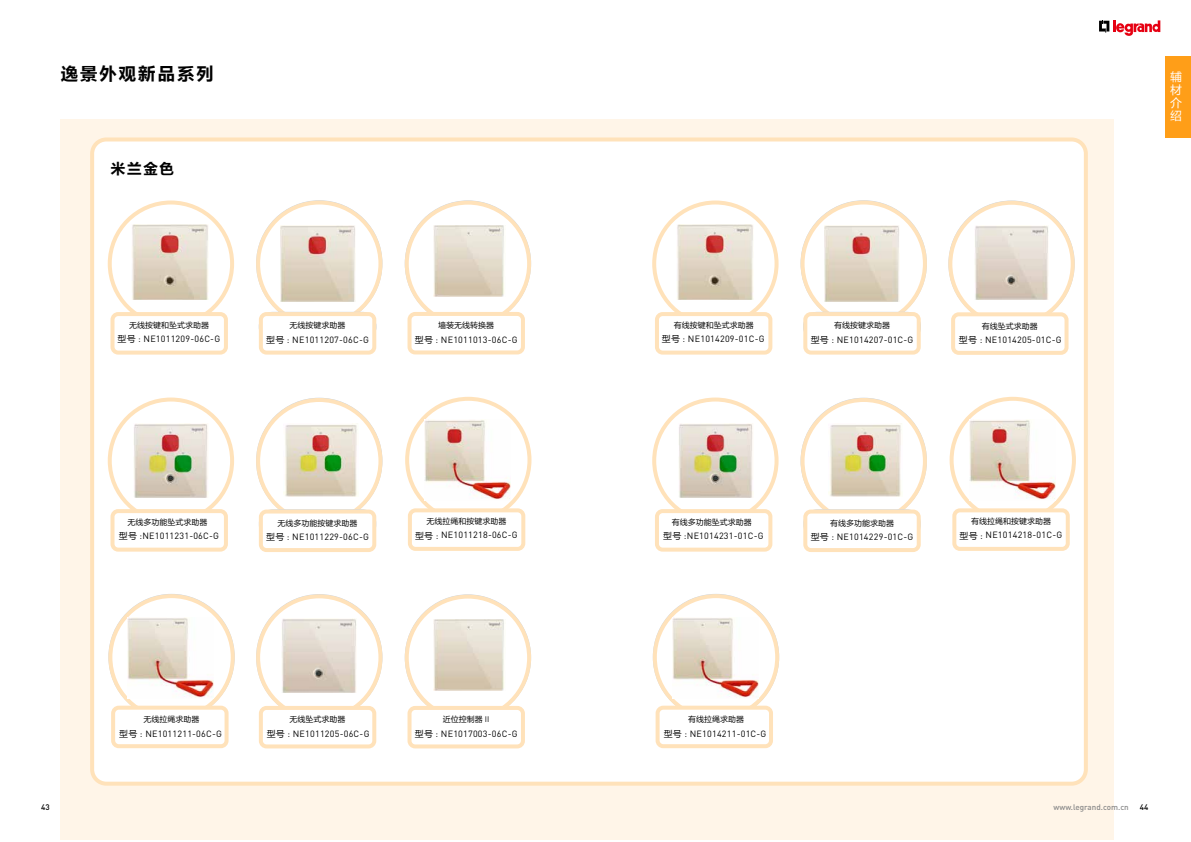
<style>
.page{position:relative;width:1191px;height:842px;background:#fff}
.page>*{position:absolute;margin:0;border:0;box-sizing:border-box;transform-origin:0 0}
.t1{font:18px "FZLTCHJW GB1 0";letter-spacing:.075em;color:#000}
.t2{font:15.1px "FZLTCHJW GB1 0";color:#000}
.t3{font:12px/13.2px "FZLTHJW GB1 0";color:#fff;text-align:justify}
.t4{font:9px "DIN Pro";letter-spacing:.025em;color:#000}
.t5{font:8px "FZLTHJW GB1 0";color:#000}
.t6{font:500 8px "DIN Pro";color:#898989}
.t7{font:500 8px "DIN Pro";color:#000}
.s1{font-family:"FZLTHJW GB1 0"}
.s2{font-family:"DIN Pro"}
</style>
<div class="page">
<div style="left:61px;top:119px;width:1053px;height:721px;background:#fff5e8"></div>
<div style="left:92px;top:139px;width:993px;height:645px;background:#fff;border-radius:14px"></div>
<div style="left:90px;top:137px;width:997px;height:649px;border:4px solid #ffe2ba;border-radius:14px"></div>
<div style="left:108px;top:200px;width:126px;height:127px;border:4px solid #ffe2ba;border-radius:50%"></div>
<div style="left:405px;top:201px;width:126px;height:126px;border:4px solid #ffe2ba;border-radius:50%"></div>
<div style="left:405px;top:595px;width:126px;height:126px;border:4px solid #ffe2ba;border-radius:50%"></div>
<div style="left:256px;top:398px;width:126px;height:126px;border:4px solid #ffe2ba;border-radius:50%"></div>
<div style="left:112px;top:314px;width:114px;height:39px;background:#fff;border-radius:6px"></div>
<div style="left:110px;top:312px;width:118px;height:43px;border:4px solid #ffe2ba;border-radius:6px"></div>
<div style="left:409px;top:314px;width:114px;height:38px;background:#fff;border-radius:6px"></div>
<div style="left:407px;top:312px;width:118px;height:42px;border:4px solid #ffe2ba;border-radius:6px"></div>
<div style="left:409px;top:708px;width:114px;height:38px;background:#fff;border-radius:6px"></div>
<div style="left:407px;top:706px;width:118px;height:42px;border:4px solid #ffe2ba;border-radius:6px"></div>
<div style="left:261px;top:511px;width:113px;height:39px;background:#fff;border-radius:6px"></div>
<div style="left:259px;top:509px;width:117px;height:43px;border:4px solid #ffe2ba;border-radius:6px"></div>
<div style="left:405px;top:397px;width:126px;height:126px;border:4px solid #ffe2ba;border-radius:50%"></div>
<div style="left:410px;top:510px;width:113px;height:39px;background:#fff;border-radius:6px"></div>
<div style="left:408px;top:508px;width:117px;height:43px;border:4px solid #ffe2ba;border-radius:6px"></div>
<img style="left:425px;top:420px;width:86px;height:79px">
<svg style="left:110px;top:596px;width:123px;height:122px"></svg>
<div style="left:108px;top:594px;width:127px;height:126px;border:4px solid #ffe2ba;border-radius:50%"></div>
<div style="left:113px;top:708px;width:113px;height:38px;background:#fff;border-radius:6px"></div>
<div style="left:111px;top:706px;width:117px;height:42px;border:4px solid #ffe2ba;border-radius:6px"></div>
<img style="left:128px;top:617px;width:86px;height:81px">
<div style="left:256px;top:200px;width:126px;height:127px;border:4px solid #ffe2ba;border-radius:50%"></div>
<div style="left:261px;top:314px;width:113px;height:39px;background:#fff;border-radius:6px"></div>
<div style="left:259px;top:312px;width:117px;height:43px;border:4px solid #ffe2ba;border-radius:6px"></div>
<img style="left:280px;top:226px;width:75px;height:75px">
<img style="left:132px;top:224px;width:77px;height:76px">
<img style="left:284px;top:423px;width:74px;height:73px">
<div style="left:108px;top:397px;width:126px;height:127px;border:4px solid #ffe2ba;border-radius:50%"></div>
<div style="left:112px;top:511px;width:114px;height:39px;background:#fff;border-radius:6px"></div>
<div style="left:110px;top:509px;width:118px;height:43px;border:4px solid #ffe2ba;border-radius:6px"></div>
<img style="left:134px;top:423px;width:74px;height:75px">
<div style="left:256px;top:594px;width:126px;height:127px;border:4px solid #ffe2ba;border-radius:50%"></div>
<div style="left:261px;top:708px;width:113px;height:38px;background:#fff;border-radius:6px"></div>
<div style="left:259px;top:706px;width:117px;height:42px;border:4px solid #ffe2ba;border-radius:6px"></div>
<img style="left:282px;top:619px;width:74px;height:74px">
<img style="left:434px;top:226px;width:70px;height:70px">
<img style="left:434px;top:620px;width:70px;height:70px">
<div style="left:1165px;top:56px;width:26px;height:82px;background:#ff9e18"></div>
<div style="left:652px;top:200px;width:126px;height:127px;border:4px solid #ffe2ba;border-radius:50%"></div>
<div style="left:800px;top:398px;width:127px;height:126px;border:4px solid #ffe2ba;border-radius:50%"></div>
<div style="left:657px;top:314px;width:113px;height:39px;background:#fff;border-radius:6px"></div>
<div style="left:655px;top:312px;width:117px;height:43px;border:4px solid #ffe2ba;border-radius:6px"></div>
<div style="left:805px;top:511px;width:113px;height:39px;background:#fff;border-radius:6px"></div>
<div style="left:803px;top:509px;width:117px;height:43px;border:4px solid #ffe2ba;border-radius:6px"></div>
<div style="left:949px;top:397px;width:127px;height:126px;border:4px solid #ffe2ba;border-radius:50%"></div>
<div style="left:954px;top:510px;width:113px;height:39px;background:#fff;border-radius:6px"></div>
<div style="left:952px;top:508px;width:117px;height:43px;border:4px solid #ffe2ba;border-radius:6px"></div>
<img style="left:969px;top:420px;width:86px;height:79px">
<div style="left:653px;top:594px;width:126px;height:126px;border:4px solid #ffe2ba;border-radius:50%"></div>
<div style="left:657px;top:708px;width:114px;height:38px;background:#fff;border-radius:6px"></div>
<div style="left:655px;top:706px;width:118px;height:42px;border:4px solid #ffe2ba;border-radius:6px"></div>
<img style="left:672px;top:617px;width:86px;height:81px">
<div style="left:800px;top:200px;width:127px;height:127px;border:4px solid #ffe2ba;border-radius:50%"></div>
<div style="left:805px;top:314px;width:113px;height:39px;background:#fff;border-radius:6px"></div>
<div style="left:803px;top:312px;width:117px;height:43px;border:4px solid #ffe2ba;border-radius:6px"></div>
<img style="left:824px;top:226px;width:75px;height:75px">
<img style="left:677px;top:224px;width:76px;height:76px">
<img style="left:828px;top:423px;width:74px;height:73px">
<div style="left:652px;top:397px;width:126px;height:127px;border:4px solid #ffe2ba;border-radius:50%"></div>
<div style="left:657px;top:511px;width:113px;height:39px;background:#fff;border-radius:6px"></div>
<div style="left:655px;top:509px;width:117px;height:43px;border:4px solid #ffe2ba;border-radius:6px"></div>
<img style="left:679px;top:423px;width:74px;height:75px">
<div style="left:948px;top:201px;width:126px;height:126px;border:4px solid #ffe2ba;border-radius:50%"></div>
<div style="left:953px;top:314px;width:113px;height:39px;background:#fff;border-radius:6px"></div>
<div style="left:951px;top:312px;width:117px;height:43px;border:4px solid #ffe2ba;border-radius:6px"></div>
<img style="left:975px;top:225px;width:73px;height:74px">
<svg style="left:1099px;top:20px;width:61px;height:16px"></svg>
<h1 class="t1" style="left:61px;top:64px;width:155px">逸景外观新品系列</h1>
<h3 class="t3" style="left:1170px;top:70px;width:13px">辅材介绍</h3>
<h2 class="t2" style="left:110px;top:161px;width:65px">米兰金色</h2>
<p class="t5" style="left:129px;top:320px;width:81px">无线按键和坠式求助器</p>
<p class="t5" style="left:438px;top:321px;width:57px">墙装无线转换器</p>
<p class="t5" style="left:289px;top:321px;width:57px">无线按键求助器</p>
<p class="t4" style="left:266px;top:334px;width:104px"><span class="s1">型号</span> : NE1011207-06C-G</p>
<p class="t4" style="left:117px;top:333px;width:104px"><span class="s1">型号</span> : NE1011209-06C-G</p>
<p class="t4" style="left:415px;top:334px;width:104px"><span class="s1">型号</span> : NE1011013-06C-G</p>
<p class="t5" style="left:673px;top:320px;width:81px">有线按键和坠式求助器</p>
<p class="t4" style="left:662px;top:333px;width:104px"><span class="s1">型号</span> : NE1014209-01C-G</p>
<p class="t5" style="left:834px;top:321px;width:57px">有线按键求助器</p>
<p class="t4" style="left:810px;top:334px;width:104px"><span class="s1">型号</span> : NE1014207-01C-G</p>
<p class="t5" style="left:981px;top:321px;width:57px">有线坠式求助器</p>
<p class="t4" style="left:959px;top:334px;width:104px"><span class="s1">型号</span> : NE1014205-01C-G</p>
<p class="t5" style="left:127px;top:517px;width:81px">无线多功能坠式求助器</p>
<p class="t4" style="left:119px;top:530px;width:102px"><span class="s1">型号</span> :NE1011231-06C-G</p>
<p class="t5" style="left:277px;top:519px;width:81px">无线多功能按键求助器</p>
<p class="t4" style="left:266px;top:531px;width:104px"><span class="s1">型号</span> : NE1011229-06C-G</p>
<p class="t5" style="left:426px;top:517px;width:81px">无线拉绳和按键求助器</p>
<p class="t4" style="left:415px;top:529px;width:104px"><span class="s1">型号</span> : NE1011218-06C-G</p>
<p class="t5" style="left:672px;top:517px;width:81px">有线多功能坠式求助器</p>
<p class="t4" style="left:663px;top:530px;width:102px"><span class="s1">型号</span> :NE1014231-01C-G</p>
<p class="t5" style="left:830px;top:519px;width:65px">有线多功能求助器</p>
<p class="t4" style="left:810px;top:531px;width:104px"><span class="s1">型号</span> : NE1014229-01C-G</p>
<p class="t5" style="left:971px;top:517px;width:81px">有线拉绳和按键求助器</p>
<p class="t4" style="left:959px;top:529px;width:104px"><span class="s1">型号</span> : NE1014218-01C-G</p>
<p class="t5" style="left:143px;top:715px;width:57px">无线拉绳求助器</p>
<p class="t4" style="left:119px;top:727px;width:104px"><span class="s1">型号</span> : NE1011211-06C-G</p>
<p class="t5" style="left:289px;top:715px;width:57px">无线坠式求助器</p>
<p class="t4" style="left:267px;top:727px;width:104px"><span class="s1">型号</span> : NE1011205-06C-G</p>
<p class="t5" style="left:443px;top:715px;width:48px">近位控制器 <span class="s2">II</span></p>
<p class="t4" style="left:415px;top:728px;width:104px"><span class="s1">型号</span> : NE1017003-06C-G</p>
<p class="t5" style="left:688px;top:715px;width:57px">有线拉绳求助器</p>
<p class="t4" style="left:663px;top:727px;width:104px"><span class="s1">型号</span> : NE1014211-01C-G</p>
<p class="t7" style="left:41px;top:802px;width:10px">43</p>
<p class="t6" style="left:1053px;top:802px;width:77px">www.legrand.com.cn</p>
<p class="t7" style="left:1139px;top:802px;width:10px">44</p>
</div>
